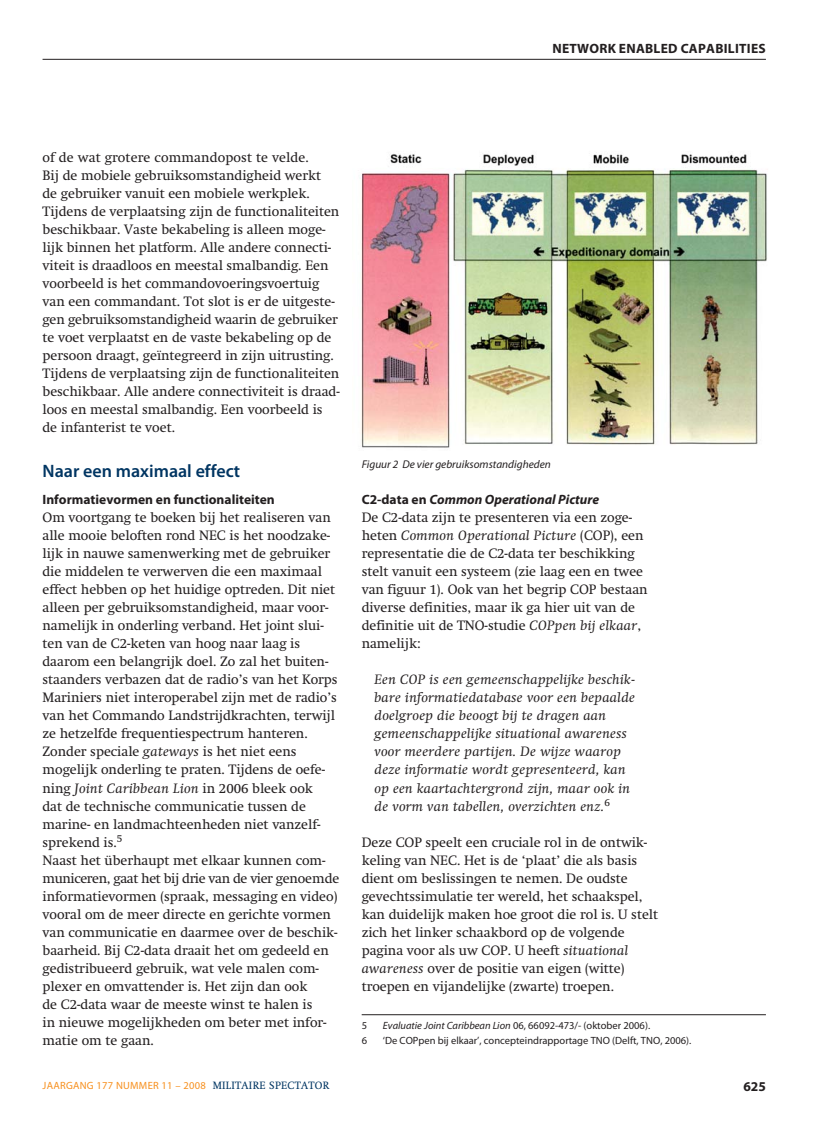
<style>
.page{position:relative;width:817px;height:1136px;background:#fff}
.page>*{position:absolute;margin:0;border:0;box-sizing:border-box;transform-origin:0 0}
.t1{font:600 18px "Myriad Pro";color:#003562}
.t2{font:13.5px/18px "Swift";color:#231f20}
.t3{font:italic 13.5px/18px "Swift";letter-spacing:.025em;color:#231f20;scale:1.05 1}
.t4{font:700 13.5px "Myriad Pro";color:#231f20}
.t5{font:italic 700 13.5px "Myriad Pro";color:#231f20}
.t6{font:700 13.5px "Myriad Pro";letter-spacing:.02em;color:#231f20}
.t7{font:italic 11.25px "Myriad Pro";color:#231f20}
.t8{font:10.5px "Myriad Pro";color:#231f20}
.t9{font:10.5px "Myriad Pro";letter-spacing:.025em;color:#f7901e}
.s1{font-style:italic}
.s2{font-style:normal}
.s3{font-family:"Swift";color:#003562}
</style>
<div class="page">
<hr style="left:43px;top:59px;width:722px;height:1px;background:#231f20">
<img style="left:361px;top:152px;width:406px;height:296px">
<hr style="left:361px;top:1014px;width:404px;height:1px;background:#231f20">
<p class="t6" style="left:552px;top:43px;width:215px">NETWORK ENABLED CAPABILITIES</p>
<p class="t2" style="left:43px;top:150px;width:299px">of de wat grotere commandopost te velde.<br>Bij de mobiele gebruiksomstandigheid werkt<br>de gebruiker vanuit een mobiele werkplek.<br>Tijdens de verplaatsing zijn de functionaliteiten beschikbaar. Vaste bekabeling is alleen moge&shy;lijk binnen het platform. Alle andere connecti&shy;viteit is draadloos en meestal smalbandig. Een voorbeeld is het commandovoeringsvoertuig van een commandant. Tot slot is er de uitgeste&shy;gen gebruiksomstandigheid waarin de gebruiker te voet verplaatst en de vaste bekabeling op de persoon draagt, geïntegreerd in zijn uitrusting.<br>Tijdens de verplaatsing zijn de functionaliteiten beschikbaar. Alle andere connectiviteit is draad&shy;loos en meestal smalbandig. Een voorbeeld is de infanterist te voet.</p>
<h1 class="t1" style="left:43px;top:464px;width:199px">Naar een maximaal effect</h1>
<p class="t4" style="left:43px;top:494px;width:234px">Informatievormen en functionaliteiten</p>
<p class="t2" style="left:43px;top:510px;width:298px">Om voortgang te boeken bij het realiseren van alle mooie beloften rond NEC is het noodzake&shy;lijk in nauwe samenwerking met de gebruiker die middelen te verwerven die een maximaal effect hebben op het huidige optreden. Dit niet alleen per gebruiksomstandigheid, maar voor&shy;namelijk in onderling verband. Het joint slui&shy;ten van de C2-keten van hoog naar laag is daarom een belangrijk doel. Zo zal het buiten&shy;staanders verbazen dat de radio’s van het Korps Mariniers niet interoperabel zijn met de radio’s van het Commando Landstrijdkrachten, terwijl ze hetzelfde frequentiespectrum hanteren.<br>Zonder speciale <span class="s1">gateways</span> is het niet eens mogelijk onderling te praten. Tijdens de oefe&shy;ning <span class="s1">Joint Caribbean Lion</span> in 2006 bleek ook<br>dat de technische communicatie tussen de marine- en landmachteenheden niet vanzelf&shy;sprekend is.<sup>5<br></sup>Naast het überhaupt met elkaar kunnen com&shy;municeren, gaat het bij drie van de vier genoemde informatievormen (spraak, messaging en video) vooral om de meer directe en gerichte vormen van communicatie en daarmee over de beschik&shy;baarheid. Bij C2-data draait het om gedeeld en gedistribueerd gebruik, wat vele malen com&shy;plexer en omvattender is. Het zijn dan ook<br>de C2-data waar de meeste winst te halen is<br>in nieuwe mogelijkheden om beter met infor&shy;matie om te gaan.</p>
<p class="t7" style="left:361px;top:460px;width:190px">Figuur 2 De vier gebruiksomstandigheden</p>
<p class="t5" style="left:361px;top:491px;width:239px"><span class="s2">C2-data en</span> Common Operational Picture</p>
<p class="t2" style="left:361px;top:510px;width:287px">De C2-data zijn te presenteren via een zoge&shy;heten <span class="s1">Common Operational Picture</span> (COP), een representatie die de C2-data ter beschikking stelt vanuit een systeem (zie laag een en twee van figuur 1). Ook van het begrip COP bestaan diverse definities, maar ik ga hier uit van de definitie uit de TNO-studie <span class="s1">COPpen bij elkaar</span>, namelijk:</p>
<p class="t3" style="left:374px;top:672px;width:250px">Een COP is een gemeenschappelijke beschik&shy;bare informatiedatabase voor een bepaalde doelgroep die beoogt bij te dragen aan gemeenschappelijke situational awareness voor meerdere partijen. De wijze waarop deze informatie wordt gepresenteerd, kan op een kaartachtergrond zijn, maar ook in de vorm van tabellen, overzichten enz.<sup>6</sup></p>
<p class="t2" style="left:361px;top:834px;width:298px">Deze COP speelt een cruciale rol in de ontwik&shy;keling van NEC. Het is de ‘plaat’ die als basis dient om beslissingen te nemen. De oudste gevechtssimulatie ter wereld, het schaakspel, kan duidelijk maken hoe groot die rol is. U stelt zich het linker schaakbord op de volgende pagina voor als uw COP. U heeft <span class="s1">situational awareness</span> over de positie van eigen (witte) troepen en vijandelijke (zwarte) troepen.</p>
<p class="t8" style="left:361px;top:1021px;width:7px">5</p>
<p class="t8" style="left:383px;top:1021px;width:269px"><span class="s1">Evaluatie Joint Caribbean Lion</span> 06, 66092-473/- (oktober 2006).</p>
<p class="t8" style="left:361px;top:1036px;width:7px">6</p>
<p class="t8" style="left:383px;top:1036px;width:310px">‘De COPpen bij elkaar’, concepteindrapportage TNO (Delft, TNO, 2006).</p>
<p class="t9" style="left:43px;top:1080px;width:288px">JAARGANG 177 NUMMER 11 – 2008 <span class="s3">MILITAIRE SPECTATOR</span></p>
<p class="t4" style="left:743px;top:1081px;width:24px">625</p>
</div>
